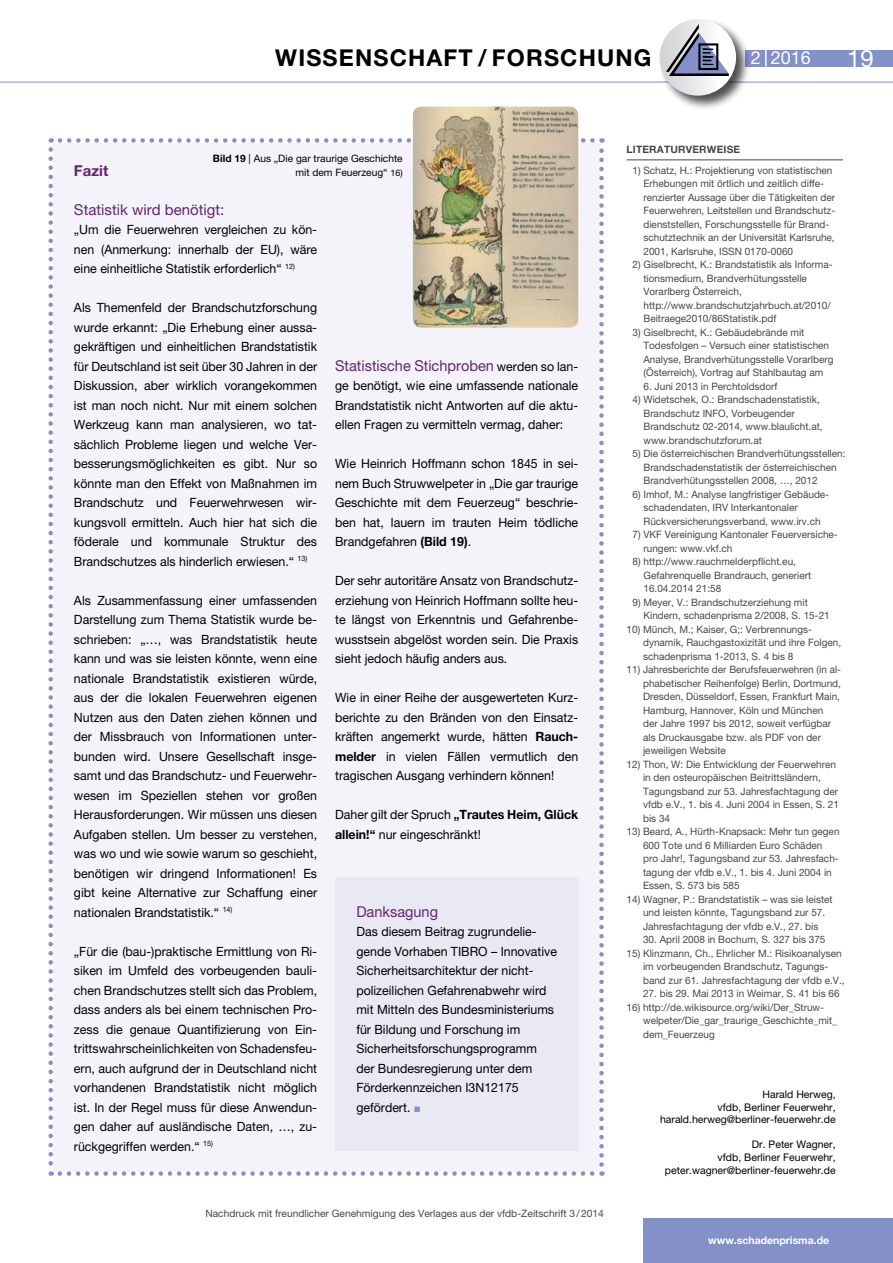
<style>
.page{position:relative;width:893px;height:1263px;background:#fff}
.page>*{position:absolute;margin:0;border:0;box-sizing:border-box;transform-origin:0 0}
.t1{font:24px "Helvetica Neue";color:#fff}
.t2{font:700 23.25px "Helvetica Neue";letter-spacing:.05em;color:#000}
.t3{font:18px "Helvetica Neue";color:#fff}
.t4{font:15px "Helvetica Neue";color:#65256e}
.t5{font:700 15px "Helvetica Neue";color:#65256e}
.t6{font:12.75px/19.5px "Helvetica Neue";color:#000;text-align:justify}
.t7{font:10.5px/12.6px "Helvetica Neue";color:#000;text-align:right}
.t8{font:700 10.5px "Helvetica Neue";color:#fff}
.t9{font:10.2px/13.5px "Helvetica Neue";color:#474749}
.t10{font:10.2px/13.5px "Helvetica Neue";color:#000;text-align:right}
.t11{font:700 10.2px "Helvetica Neue";letter-spacing:.02em;color:#474749}
.s1{font-weight:700}
.s2{font-size:9px}
.s3{font-size:12.75px;color:#000}
.s4{font-family:"European Pi Three";color:#8490c8}
</style>
<div class="page">
<div style="left:53px;top:143px;width:546px;height:1028px;background:#f3f3f9"></div>
<svg style="left:48px;top:149px;width:5px;height:1027px"></svg>
<svg style="left:60px;top:1171px;width:542px;height:5px"></svg>
<svg style="left:599px;top:138px;width:5px;height:1026px"></svg>
<svg style="left:51px;top:138px;width:541px;height:5px"></svg>
<div style="left:335px;top:877px;width:243px;height:273px;background:#e8e9f3"></div>
<div style="left:745px;top:50px;width:148px;height:16px;background:#8490c8"></div>
<svg style="left:765px;top:50px;width:2px;height:16px"></svg>
<hr style="left:0;top:82px;width:893px;height:1px;background:#8490c8">
<div style="left:657px;top:17px;width:94px;height:94px;background:#000;opacity:.7"></div>
<svg style="left:660px;top:19px;width:76px;height:77px"></svg>
<svg style="left:666px;top:24px;width:63px;height:52px"></svg>
<div style="left:644px;top:1219px;width:249px;height:44px;background:#8490c8"></div>
<img style="left:413px;top:107px;width:165px;height:221px">
<hr style="left:627px;top:160px;width:216px;height:1px;background:#474749">
<h2 class="t2" style="left:275px;top:43px;width:38px">wisse</h2>
<h2 class="t2" style="left:355px;top:43px;width:67px">nschaft</h2>
<h2 class="t2" style="left:478px;top:43px;width:172px">/ forschung</h2>
<h1 class="t1" style="left:847px;top:44px;width:28px">19</h1>
<h3 class="t3" style="left:751px;top:47px;width:62px">2 2016</h3>
<p class="t10" style="left:213px;top:151px;width:191px"><span class="s1">Bild 19</span> | Aus „Die gar traurige Geschichte mit dem Feuerzeug“ <span class="s2">16)</span></p>
<p class="t5" style="left:74px;top:161px;width:36px">Fazit</p>
<p class="t4" style="left:74px;top:200px;width:152px">Statistik wird benötigt:</p>
<p class="t6" style="left:74px;top:220px;width:245px">„Um die Feuerwehren vergleichen zu kön&shy;nen (Anmerkung: innerhalb der EU), wäre eine einheitliche Statistik erforderlich“ <sup>12)</sup></p>
<p class="t6" style="left:74px;top:298px;width:245px">Als Themenfeld der Brandschutzforschung wurde erkannt: „Die Erhebung einer aussa&shy;gekräftigen und einheitlichen Brandstatistik für Deutschland ist seit über 30 Jahren in der Diskussion, aber wirklich vorangekommen ist man noch nicht. Nur mit einem solchen Werkzeug kann man analysieren, wo tat&shy;sächlich Probleme liegen und welche Ver&shy;besserungsmöglichkeiten es gibt. Nur so könnte man den Effekt von Maßnahmen im Brandschutz und Feuerwehrwesen wir&shy;kungsvoll ermitteln. Auch hier hat sich die föderale und kommunale Struktur des Brandschutzes als hinderlich erwiesen.“ <sup>13)</sup></p>
<p class="t6" style="left:74px;top:590px;width:245px">Als Zusammenfassung einer umfassenden Darstellung zum Thema Statistik wurde be&shy;schrieben: „…, was Brandstatistik heute kann und was sie leisten könnte, wenn eine nationale Brandstatistik existieren würde, aus der die lokalen Feuerwehren eigenen Nutzen aus den Daten ziehen können und der Missbrauch von Informationen unter&shy;bunden wird. Unsere Gesellschaft insge&shy;samt und das Brandschutz- und Feuerwehr&shy;wesen im Speziellen stehen vor großen Herausforderungen. Wir müssen uns diesen Aufgaben stellen. Um besser zu verstehen, was wo und wie sowie warum so geschieht, benötigen wir dringend Informationen! Es gibt keine Alternative zur Schaffung einer nationalen Brandstatistik.“ <sup>14)</sup></p>
<p class="t6" style="left:74px;top:941px;width:245px">„Für die (bau-)praktische Ermittlung von Ri&shy;siken im Umfeld des vorbeugenden bauli&shy;chen Brandschutzes stellt sich das Problem, dass anders als bei einem technischen Pro&shy;zess die genaue Quantifizierung von Ein&shy;trittswahrscheinlichkeiten von Schadensfeu&shy;ern, auch aufgrund der in Deutschland nicht vorhandenen Brandstatistik nicht möglich ist. In der Regel muss für diese Anwendun&shy;gen daher auf ausländische Daten, …, zu&shy;rückgegriffen werden.“ <sup>15)</sup></p>
<p class="t4" style="left:335px;top:356px;width:245px">Statistische Stichproben <span class="s3">werden so lan-</span></p>
<p class="t6" style="left:335px;top:376px;width:245px">ge benötigt, wie eine umfassende nationale Brandstatistik nicht Antworten auf die aktu&shy;ellen Fragen zu vermitteln vermag, daher:</p>
<p class="t6" style="left:335px;top:454px;width:245px">Wie Heinrich Hoffmann schon 1845 in sei&shy;nem Buch Struwwelpeter in „Die gar traurige Geschichte mit dem Feuerzeug“ beschrie&shy;ben hat, lauern im trauten Heim tödliche Brandgefahren <span class="s1">(Bild 19)</span>.</p>
<p class="t6" style="left:335px;top:571px;width:245px">Der sehr autoritäre Ansatz von Brandschutz&shy;erziehung von Heinrich Hoffmann sollte heu&shy;te längst von Erkenntnis und Gefahrenbe&shy;wusstsein abgelöst worden sein. Die Praxis sieht jedoch häufig anders aus.</p>
<p class="t6" style="left:335px;top:688px;width:245px">Wie in einer Reihe der ausgewerteten Kurz&shy;berichte zu den Bränden von den Einsatz&shy;kräften angemerkt wurde, hätten <span class="s1">Rauch&shy;melder</span> in vielen Fällen vermutlich den tragischen Ausgang verhindern können!</p>
<p class="t6" style="left:335px;top:805px;width:245px">Daher gilt der Spruch <span class="s1">„Trautes Heim, Glück allein!“</span> nur eingeschränkt!</p>
<p class="t4" style="left:356px;top:902px;width:83px">Danksagung</p>
<p class="t6" style="left:356px;top:922px;width:202px;text-align:left">Das diesem Beitrag zugrundelie&shy;gende Vorhaben TIBRO – Innovative<br>Sicherheitsarchitektur der nicht&shy;polizeilichen Gefahrenabwehr wird mit Mitteln des Bundesministeriums für Bildung und Forschung im<br>Sicherheitsforschungsprogramm der Bundesregierung unter dem<br>Förderkennzeichen I3N12175 gefördert. <span class="s4">J</span></p>
<p class="t9" style="left:205px;top:1207px;width:400px">Nachdruck mit freundlicher Genehmigung des Verlages aus der vfdb-Zeitschrift 3/2014</p>
<p class="t11" style="left:627px;top:143px;width:115px">LITERATURVERWEISE</p>
<p class="t9" style="left:643px;top:163px;width:193px;text-indent:-11px">1) Schatz, H.: Projektierung von statistischen Erhebungen mit örtlich und zeitlich diffe&shy;renzierter Aussage über die Tätigkeiten der Feuerwehren, Leitstellen und Brandschutz&shy;dienststellen, Forschungsstelle für Brand&shy;schutztechnik an der Universität Karlsruhe, 2001, Karlsruhe, ISSN 0170-0060</p>
<p class="t9" style="left:643px;top:258px;width:191px;text-indent:-11px">2) Giselbrecht, K.: Brandstatistik als Informa&shy;tionsmedium, Brandverhütungsstelle Vorarlberg Österreich, http://www.brandschutzjahrbuch.at/2010/ Beitraege2010/86Statistik.pdf</p>
<p class="t9" style="left:643px;top:325px;width:191px;text-indent:-11px">3) Giselbrecht, K.: Gebäudebrände mit Todesfolgen – Versuch einer statistischen Analyse, Brandverhütungsstelle Vorarlberg (Österreich), Vortrag auf Stahlbautag am</p>
<p class="t9" style="left:643px;top:379px;width:136px">6. Juni 2013 in Perchtoldsdorf</p>
<p class="t9" style="left:643px;top:393px;width:181px;text-indent:-11px">4) Widetschek, O.: Brandschadenstatistik, Brandschutz INFO, Vorbeugender Brandschutz 02-2014, www.blaulicht.at, www.brandschutzforum.at</p>
<p class="t9" style="left:643px;top:447px;width:204px;text-indent:-11px">5) Die österreichischen Brandverhütungsstellen:<br>Brandschadenstatistik der österreichischen<br>Brandverhütungsstellen 2008, …, 2012</p>
<p class="t9" style="left:643px;top:487px;width:187px;text-indent:-11px">6) Imhof, M.: Analyse langfristiger Gebäude&shy;schadendaten, IRV Interkantonaler<br>Rückversicherungsverband, www.irv.ch</p>
<p class="t9" style="left:643px;top:528px;width:196px;text-indent:-11px">7) VKF Vereinigung Kantonaler Feuerversiche&shy;rungen: www.vkf.ch</p>
<p class="t9" style="left:643px;top:555px;width:169px;text-indent:-11px">8) http://www.rauchmelderpflicht.eu,<br>Gefahrenquelle Brandrauch, generiert<br>16.04.2014 21:58</p>
<p class="t9" style="left:643px;top:595px;width:188px;text-indent:-11px">9) Meyer, V.: Brandschutzerziehung mit<br>Kindern, schadenprisma 2/2008, S. 15-21</p>
<p class="t9" style="left:643px;top:622px;width:200px;text-indent:-16px">10) Münch, M.; Kaiser, G;: Verbrennungs&shy;dynamik, Rauchgastoxizität und ihre Folgen, schadenprisma 1-2013, S. 4 bis 8</p>
<p class="t9" style="left:643px;top:663px;width:200px;text-indent:-16px">11) Jahresberichte der Berufsfeuerwehren (in al&shy;phabetischer Reihenfolge) Berlin, Dortmund, Dresden, Düsseldorf, Essen, Frankfurt Main, Hamburg, Hannover, Köln und München<br>der Jahre 1997 bis 2012, soweit verfügbar als Druckausgabe bzw. als PDF von der jeweiligen Website</p>
<p class="t9" style="left:643px;top:757px;width:197px;text-indent:-16px">12) Thon, W: Die Entwicklung der Feuerwehren in den osteuropäischen Beitrittsländern, Tagungsband zur 53. Jahresfachtagung der vfdb e.V., 1. bis 4. Juni 2004 in Essen, S. 21 bis 34</p>
<p class="t9" style="left:643px;top:825px;width:198px;text-indent:-16px">13) Beard, A., Hürth-Knapsack: Mehr tun gegen 600 Tote und 6 Milliarden Euro Schäden pro Jahr!, Tagungsband zur 53. Jahresfach&shy;tagung der vfdb e.V., 1. bis 4. Juni 2004 in Essen, S. 573 bis 585</p>
<p class="t9" style="left:643px;top:892px;width:191px;text-indent:-16px">14) Wagner, P.: Brandstatistik – was sie leistet und leisten könnte, Tagungsband zur 57.<br>Jahresfachtagung der vfdb e.V., 27. bis</p>
<p class="t9" style="left:643px;top:933px;width:184px">30. April 2008 in Bochum, S. 327 bis 375</p>
<p class="t9" style="left:643px;top:946px;width:203px;text-indent:-16px">15) Klinzmann, Ch., Ehrlicher M.: Risikoanalysen im vorbeugenden Brandschutz, Tagungs&shy;band zur 61. Jahresfachtagung der vfdb e.V.,</p>
<p class="t9" style="left:643px;top:987px;width:198px">27. bis 29. Mai 2013 in Weimar, S. 41 bis 66</p>
<p class="t9" style="left:643px;top:1000px;width:196px;text-indent:-16px">16) http://de.wikisource.org/wiki/Der_Struw&shy;welpeter/Die_gar_traurige_Geschichte_mit_ dem_Feuerzeug</p>
<p class="t7" style="left:660px;top:1088px;width:177px">Harald Herweg,<br>vfdb, Berliner Feuerwehr, harald.herweg@berliner-feuerwehr.de</p>
<p class="t7" style="left:665px;top:1138px;width:172px">Dr. Peter Wagner,<br>vfdb, Berliner Feuerwehr, peter.wagner@berliner-feuerwehr.de</p>
<p class="t8" style="left:708px;top:1233px;width:122px">www.schadenprisma.de</p>
</div>
